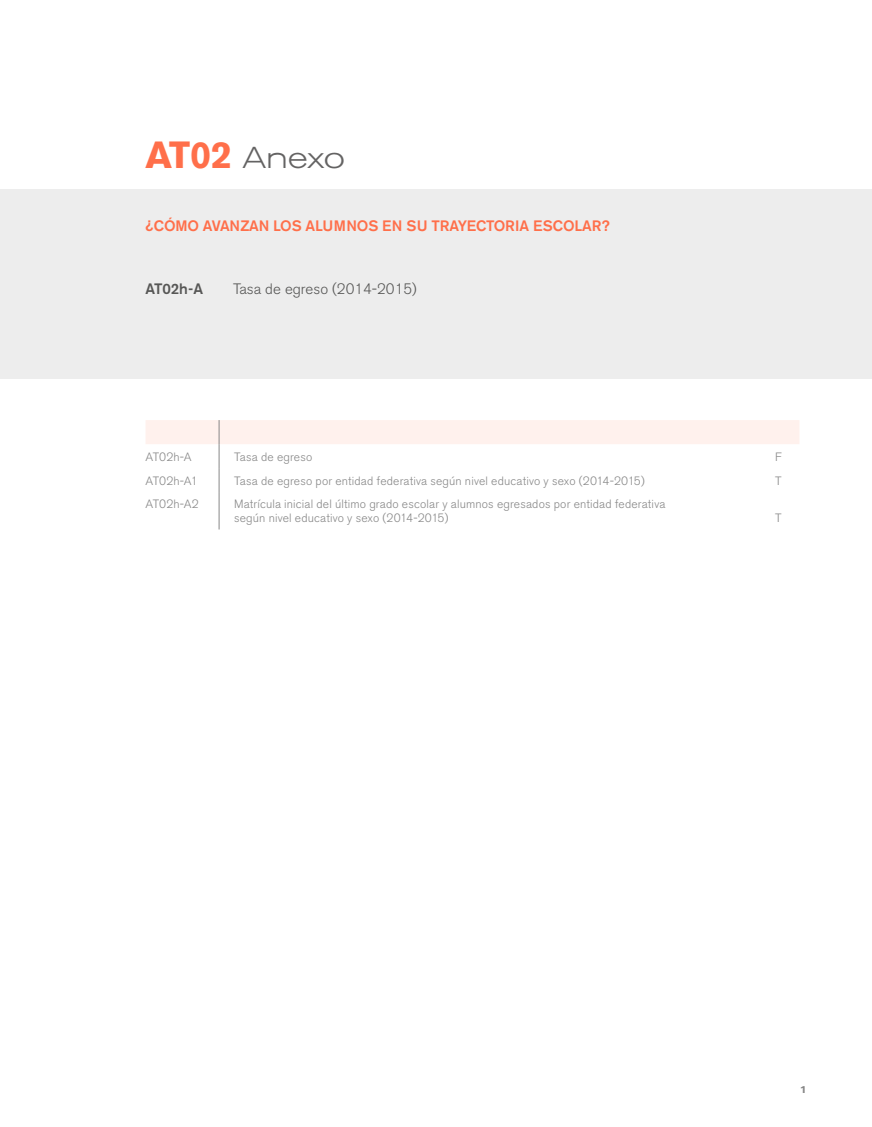
<style>
.page{position:relative;width:872px;height:1127px;background:#fff}
.page>*{position:absolute;margin:0;border:0;box-sizing:border-box;transform-origin:0 0}
.t1{font:300 expanded 30px "Akzidenz Grotesk BE";letter-spacing:-.005em;color:#646363}
.t2{font:500 15px "Akzidenz Grotesk BE";letter-spacing:-.01em;color:#ff6f4a}
.t3{font:300 15px "Akzidenz Grotesk BE";color:#575756}
.t4{font:500 15px "Akzidenz Grotesk BE";color:#575756}
.t5{font:300 12px/13.5px "Akzidenz Grotesk BE";letter-spacing:.01em;color:#878787}
.t6{font:500 expanded 10.5px "Akzidenz Grotesk BE";color:#878787}
.s1{font-weight:700;font-stretch:normal;font-size:37.5px;color:#ff6f4a}
</style>
<div class="page">
<div style="left:0;top:189px;width:872px;height:189px;background:#ededed"></div>
<svg style="left:146px;top:420px;width:653px;height:72px"></svg>
<hr style="left:219px;top:492px;width:1px;height:37px;background:#878787">
<h1 class="t1" style="left:146px;top:141px;width:201px"><span class="s1">AT02</span> Anexo</h1>
<p class="t2" style="left:146px;top:217px;width:466px">¿CÓMO AVANZAN LOS ALUMNOS EN SU TRAYECTORIA ESCOLAR?</p>
<p class="t4" style="left:146px;top:280px;width:59px">AT02h-A</p>
<p class="t3" style="left:233px;top:280px;width:185px">Tasa de egreso (2014-2015)</p>
<p class="t5" style="left:146px;top:450px;width:48px">AT02h-A</p>
<p class="t5" style="left:234px;top:450px;width:80px">Tasa de egreso</p>
<p class="t5" style="left:775px;top:450px;width:8px">F</p>
<p class="t5" style="left:146px;top:474px;width:54px">AT02h-A1</p>
<p class="t5" style="left:234px;top:474px;width:412px">Tasa de egreso por entidad federativa según nivel educativo y sexo (2014-2015)</p>
<p class="t5" style="left:775px;top:474px;width:8px">T</p>
<p class="t5" style="left:146px;top:498px;width:55px">AT02h-A2</p>
<p class="t5" style="left:234px;top:498px;width:433px">Matrícula inicial del último grado escolar y alumnos egresados por entidad federativa según nivel educativo y sexo (2014-2015)</p>
<p class="t5" style="left:775px;top:511px;width:8px">T</p>
<p class="t6" style="left:800px;top:1083px;width:9px">1</p>
</div>
